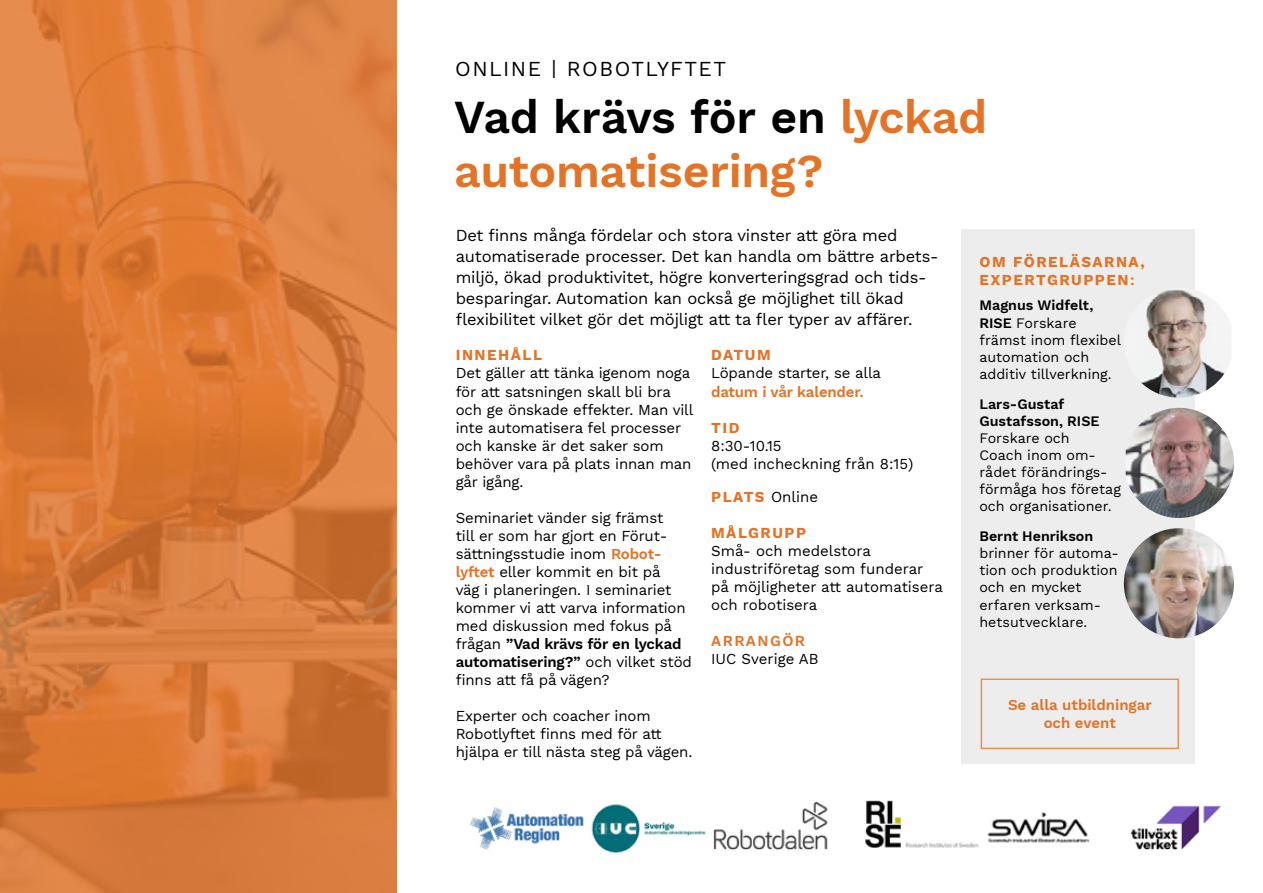
<style>
.page{position:relative;width:1263px;height:893px;background:#fff}
.page>*{position:absolute;margin:0;border:0;box-sizing:border-box;transform-origin:0 0}
.t1{font:46.5px/54px "Work Sans";letter-spacing:-.01em;color:#e37327}
.t2{font:21px "Work Sans";letter-spacing:.07em;color:#000}
.t3{font:16.5px/21px "Work Sans";letter-spacing:-.01em;color:#000}
.t4{font:15px/18px "Work Sans";letter-spacing:-.01em;color:#000}
.t5{font:15px/18px "Work Sans";letter-spacing:.095em;color:#e37327}
.t6{font:15px/18px "Work Sans";color:#e37327;text-align:center}
.t7{font:15px "Work Sans";letter-spacing:-.01em;color:#e37327}
.t8{font:14.25px/17.1px "Work Sans";color:#000}
.s1{color:#000}
.s2{color:#e37327}
</style>
<div class="page">
<div style="left:961px;top:230px;width:234px;height:534px;background:#ededed"></div>
<svg style="left:0;top:0;width:396px;height:893px;background:#da7b3a"></svg>
<div style="left:980px;top:678px;width:199px;height:71px;border:2px solid #e98f52"></div>
<img style="left:1141px;top:290px;width:90px;height:108px">
<img style="left:1126px;top:408px;width:108px;height:110px">
<img style="left:1124px;top:528px;width:110px;height:110px;border-radius:55px">
<img style="left:470px;top:801px;width:358px;height:53px">
<img style="left:865px;top:800px;width:356px;height:50px">
<p class="t2" style="left:455px;top:53px;width:272px">ONLINE | ROBOTLYFTET</p>
<p class="t1" style="left:454px;top:89px;width:535px"><span class="s1">Vad krävs för en</span> lyckad automatisering?</p>
<p class="t3" style="left:456px;top:224px;width:484px">Det finns många fördelar och stora vinster att göra med automatiserade processer. Det kan handla om bättre arbets&shy;miljö, ökad produktivitet, högre konverteringsgrad och tids&shy;besparingar. Automation kan också ge möjlighet till ökad flexibilitet vilket gör det möjligt att ta fler typer av affärer.</p>
<p class="t5" style="left:456px;top:346px;width:88px">INNEHÅLL</p>
<p class="t4" style="left:456px;top:364px;width:239px">Det gäller att tänka igenom noga för att satsningen skall bli bra och ge önskade effekter. Man vill inte automatisera fel processer och kanske är det saker som behöver vara på plats innan man går igång.</p>
<p class="t4" style="left:456px;top:508px;width:238px">Seminariet vänder sig främst<br>till er som har gjort en Förut&shy;sättningsstudie inom <span class="s2">Robot&shy;lyftet</span> eller kommit en bit på<br>väg i planeringen. I seminariet kommer vi att varva information med diskussion med fokus på frågan ”Vad krävs för en lyckad automatisering?” och vilket stöd finns att få på vägen?</p>
<p class="t4" style="left:456px;top:706px;width:197px">Experter och coacher inom</p>
<p class="t4" style="left:456px;top:724px;width:238px">Robotlyftet finns med för att hjälpa er till nästa steg på vägen.</p>
<p class="t4" style="left:711px;top:346px;width:171px"><span class="s2">DATUM<br></span>Löpande starter, se alla</p>
<p class="t7" style="left:711px;top:380px;width:154px">datum i vår kalender.</p>
<p class="t4" style="left:711px;top:418px;width:204px"><span class="s2">TID<br></span>8:30-10.15<br>(med incheckning från 8:15)</p>
<p class="t4" style="left:711px;top:487px;width:108px"><span class="s2">PLATS</span> Online</p>
<p class="t4" style="left:711px;top:523px;width:233px"><span class="s2">MÅLGRUPP<br></span>Små- och medelstora industriföretag som funderar på möjligheter att automatisera och robotisera</p>
<p class="t5" style="left:711px;top:631px;width:95px">ARRANGÖR</p>
<p class="t4" style="left:711px;top:649px;width:109px">IUC Sverige AB</p>
<p class="t5" style="left:979px;top:252px;width:167px">OM FÖRELÄSARNA,<br>EXPERTGRUPPEN:</p>
<p class="t8" style="left:979px;top:296px;width:143px">Magnus Widfelt,<br>RISE Forskare främst inom flexibel automation och additiv tillverkning.</p>
<p class="t8" style="left:979px;top:395px;width:122px">Lars-Gustaf<br>Gustafsson, RISE</p>
<p class="t8" style="left:979px;top:429px;width:143px">Forskare och<br>Coach inom om&shy;rådet förändrings&shy;förmåga hos företag och organisationer.</p>
<p class="t8" style="left:979px;top:527px;width:141px">Bernt Henrikson brinner för automa&shy;tion och produktion och en mycket erfaren verksam&shy;hetsutvecklare.</p>
<p class="t6" style="left:1008px;top:695px;width:145px">Se alla utbildningar och event</p>
</div>
